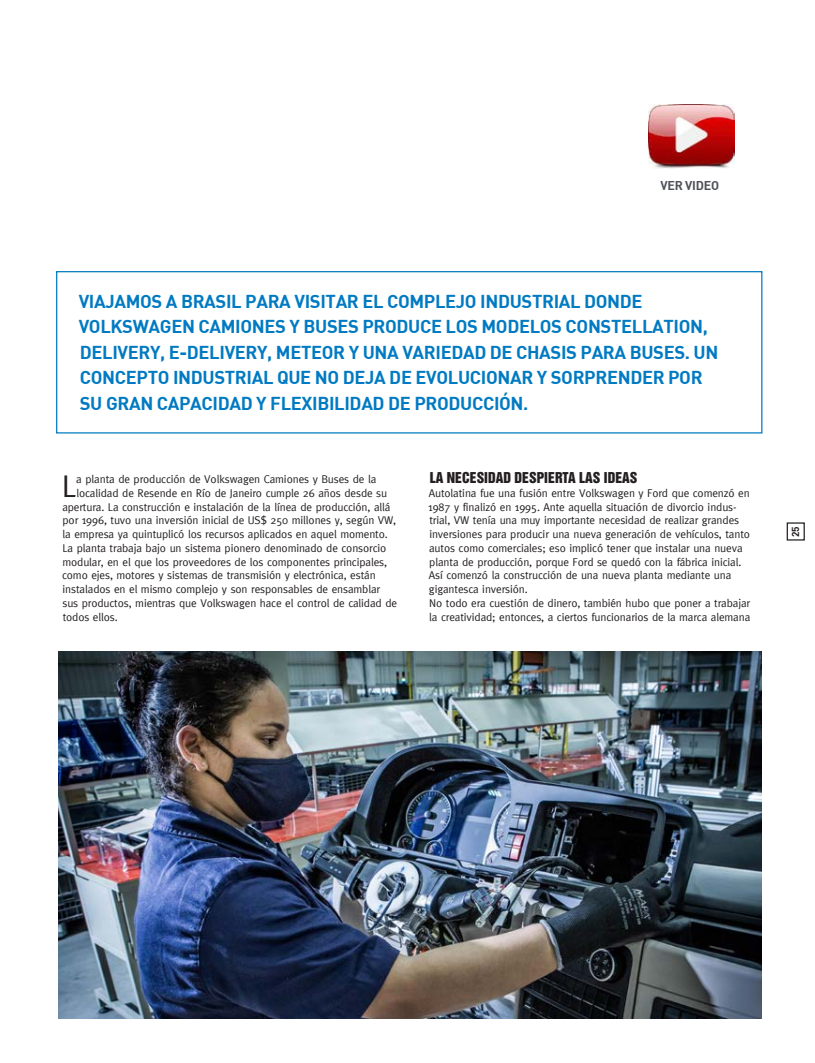
<style>
.page{position:relative;width:815px;height:1063px;background:#fff}
.page>*{position:absolute;margin:0;border:0;box-sizing:border-box;transform-origin:0 0}
.t1{font:31.25px "Meta";color:#231f20}
.t2{font:700 18.25px/25.6px "DIN";letter-spacing:-.02em;color:#007ac2}
.t3{font:13.75px "Helvetica Inserat";color:#231f20}
.t4{font:700 12.5px "DIN";letter-spacing:-.02em;color:#4e5156}
.t5{font:11.25px/13.8px "Meta";letter-spacing:-.01em;color:#231f20}
.t6{font:700 10px "DIN";color:#231f20}
</style>
<div class="page">
<div style="left:56px;top:271px;width:706px;height:163px;border:1px solid #007ac2"></div>
<img style="left:58px;top:652px;width:704px;height:367px">
<div style="left:787px;top:522px;width:18px;height:19px;border:1px solid #231f20"></div>
<img style="left:648px;top:104px;width:86px;height:64px">
<p class="t4" style="left:660px;top:177px;width:60px">VER VIDEO</p>
<p class="t2" style="left:79px;top:287px;width:641px">VIAJAMOS A BRASIL PARA VISITAR EL COMPLEJO INDUSTRIAL DONDE VOLKSWAGEN CAMIONES Y BUSES PRODUCE LOS MODELOS CONSTELLATION, DELIVERY, E-DELIVERY, METEOR Y UNA VARIEDAD DE CHASIS PARA BUSES. UN CONCEPTO INDUSTRIAL QUE NO DEJA DE EVOLUCIONAR Y SORPRENDER POR SU GRAN CAPACIDAD Y FLEXIBILIDAD DE PRODUCCIÓN.</p>
<h1 class="t1" style="left:62px;top:468px;width:16px">L</h1>
<p class="t5" style="left:76px;top:472px;width:302px">a planta de producción de Volkswagen Camiones y Buses de la</p>
<p class="t5" style="left:76px;top:486px;width:312px">localidad de Resende en Río de Janeiro cumple 26 años desde su</p>
<p class="t5" style="left:62px;top:500px;width:330px">apertura. La construcción e instalación de la línea de producción, allá</p>
<p class="t5" style="left:63px;top:513px;width:335px">por 1996, tuvo una inversión inicial de US$ 250 millones y, según VW,</p>
<p class="t5" style="left:63px;top:527px;width:327px">la empresa ya quintuplicó los recursos aplicados en aquel momento.</p>
<p class="t5" style="left:62px;top:541px;width:325px">La planta trabaja bajo un sistema pionero denominado de consorcio</p>
<p class="t5" style="left:62px;top:555px;width:326px">modular, en el que los proveedores de los componentes principales,</p>
<p class="t5" style="left:62px;top:568px;width:315px">como ejes, motores y sistemas de transmisión y electrónica, están</p>
<p class="t5" style="left:63px;top:582px;width:319px">instalados en el mismo complejo y son responsables de ensamblar</p>
<p class="t5" style="left:62px;top:596px;width:336px">sus productos, mientras que Volkswagen hace el control de calidad de</p>
<p class="t5" style="left:63px;top:610px;width:57px">todos ellos.</p>
<p class="t3" style="left:430px;top:469px;width:209px">LA NECESIDAD DESPIERTA LAS IDEAS</p>
<p class="t5" style="left:428px;top:486px;width:324px">Autolatina fue una fusión entre Volkswagen y Ford que comenzó en 1987 y finalizó en 1995. Ante aquella situación de divorcio indus&shy;trial, VW tenía una muy importante necesidad de realizar grandes inversiones para producir una nueva generación de vehículos, tanto autos como comerciales; eso implicó tener que instalar una nueva planta de producción, porque Ford se quedó con la fábrica inicial.<br>Así comenzó la construcción de una nueva planta mediante una gigantesca inversión.<br>No todo era cuestión de dinero, también hubo que poner a trabajar la creatividad; entonces, a ciertos funcionarios de la marca alemana</p>
<p class="t6" style="left:789px;top:537px;width:12px;rotate:-90deg">25</p>
</div>
